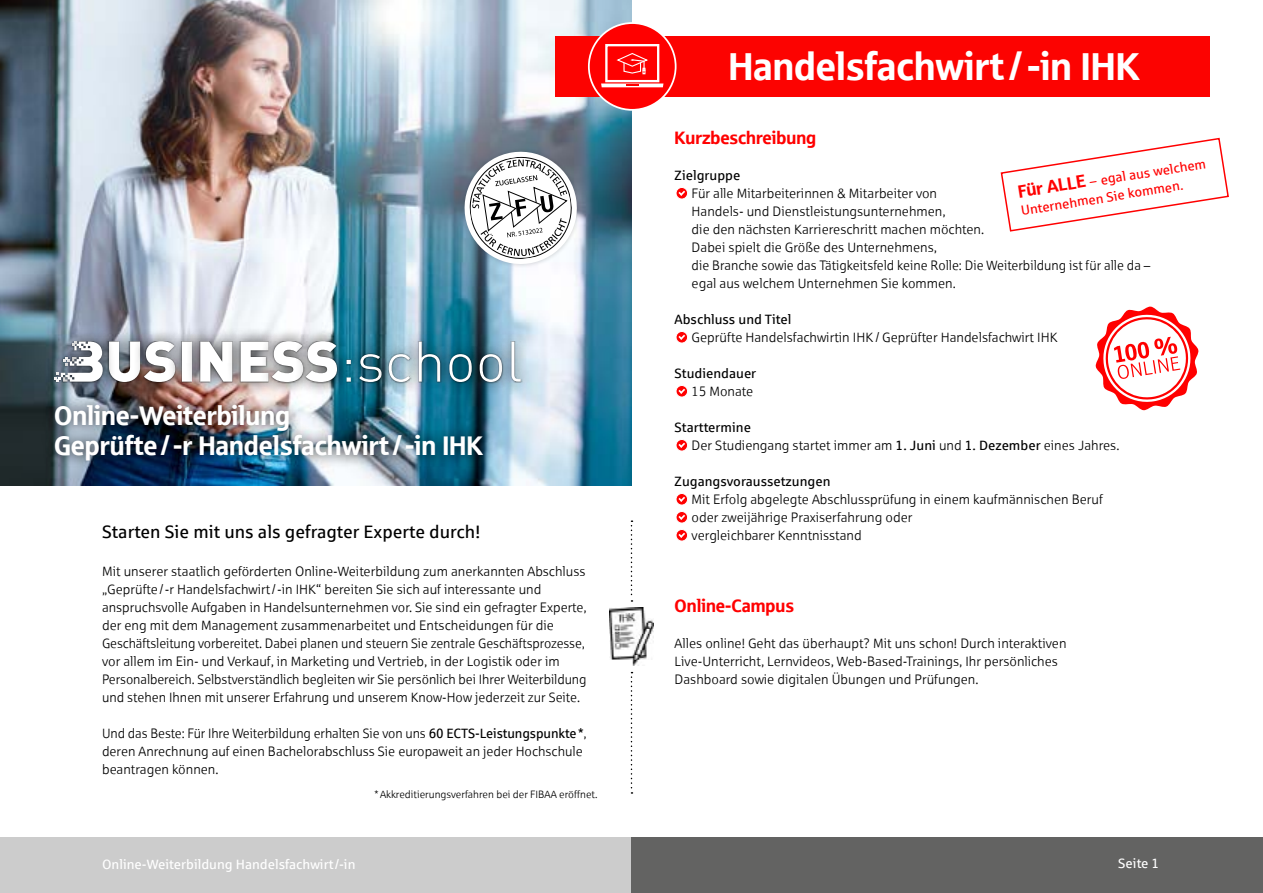
<style>
.page{position:relative;width:1263px;height:893px;background:#fff}
.page>*{position:absolute;margin:0;border:0;box-sizing:border-box;transform-origin:0 0}
.t1{font:39px "Sparkasse Head";color:#fff}
.t2{font:27px/30px "Sparkasse Head";color:#fff}
.t3{font:18px "Sparkasse Rg";color:#000}
.t4{font:18px "Sparkasse Head";color:#f00}
.t5{font:13.5px/18px "Sparkasse Lt";color:#000}
.t6{font:13.5px "Sparkasse Rg";color:#000}
.t7{font:13.5px "Sparkasse Rg";color:#fff}
.t8{font:13.5px/18px "Sparkasse Rg";color:#f00}
.t9{font:10.5px "Sparkasse Lt";color:#000}
.s1{font-family:"Sparkasse Rg"}
.s2{font-family:"Sparkasse Head";font-size:18px}
</style>
<div class="page">
<div style="left:0;top:838px;width:1263px;height:55px;background:#ccc"></div>
<div style="left:631px;top:838px;width:632px;height:55px;background:#636362"></div>
<svg style="left:631px;top:520px;width:1px;height:82px"></svg>
<svg style="left:631px;top:672px;width:1px;height:122px"></svg>
<img style="left:0;top:0;width:631px;height:485px">
<img style="left:609px;top:608px;width:45px;height:57px">
<div style="left:555px;top:36px;width:654px;height:61px;background:#fc0301"></div>
<div style="left:589px;top:23px;width:87px;height:87px;background:#f00;border-radius:50%"></div>
<div style="left:588px;top:22px;width:88px;height:89px;border:2px solid #fff;border-radius:50%"></div>
<div style="left:605px;top:44px;width:54px;height:38px;border:2px solid #fff"></div>
<svg style="left:616px;top:53px;width:32px;height:21px"></svg>
<svg style="left:601px;top:84px;width:62px;height:3px"></svg>
<div style="left:41px;top:391px;width:454px;height:83px;background:#000;opacity:.75"></div>
<svg style="left:676px;top:187px;width:12px;height:12px"></svg>
<svg style="left:676px;top:331px;width:12px;height:12px"></svg>
<svg style="left:676px;top:385px;width:12px;height:12px"></svg>
<svg style="left:676px;top:439px;width:12px;height:12px"></svg>
<svg style="left:676px;top:493px;width:12px;height:48px"></svg>
<svg style="left:1095px;top:306px;width:104px;height:105px"></svg>
<svg style="left:1000px;top:137px;width:229px;height:95px"></svg>
<svg style="left:461px;top:148px;width:120px;height:120px"></svg>
<div style="left:94px;top:327px;width:60px;height:69px;background:#000;opacity:.75"></div>
<div style="left:131px;top:327px;width:58px;height:69px;background:#000;opacity:.75"></div>
<svg style="left:117px;top:341px;width:50px;height:41px"></svg>
<div style="left:167px;top:327px;width:39px;height:69px;background:#000;opacity:.75"></div>
<svg style="left:182px;top:341px;width:4px;height:41px"></svg>
<div style="left:186px;top:327px;width:61px;height:69px;background:#000;opacity:.75"></div>
<svg style="left:200px;top:341px;width:26px;height:41px"></svg>
<div style="left:226px;top:327px;width:57px;height:69px;background:#000;opacity:.75"></div>
<div style="left:259px;top:327px;width:58px;height:69px;background:#000;opacity:.75"></div>
<div style="left:293px;top:327px;width:58px;height:69px;background:#000;opacity:.75"></div>
<svg style="left:241px;top:341px;width:96px;height:41px"></svg>
<div style="left:333px;top:347px;width:32px;height:48px;background:#000;opacity:.75"></div>
<div style="left:346px;top:341px;width:50px;height:54px;background:#000;opacity:.75"></div>
<svg style="left:359px;top:354px;width:17px;height:28px"></svg>
<div style="left:376px;top:341px;width:46px;height:54px;background:#000;opacity:.75"></div>
<svg style="left:389px;top:354px;width:15px;height:28px"></svg>
<div style="left:404px;top:328px;width:50px;height:66px;background:#000;opacity:.75"></div>
<svg style="left:419px;top:341px;width:16px;height:41px"></svg>
<div style="left:435px;top:341px;width:51px;height:54px;background:#000;opacity:.75"></div>
<svg style="left:449px;top:354px;width:16px;height:28px"></svg>
<div style="left:465px;top:341px;width:51px;height:54px;background:#000;opacity:.75"></div>
<svg style="left:480px;top:354px;width:17px;height:28px"></svg>
<div style="left:497px;top:328px;width:36px;height:66px;background:#000;opacity:.75"></div>
<svg style="left:511px;top:341px;width:10px;height:41px"></svg>
<div style="left:43px;top:360px;width:29px;height:28px;background:#364953"></div>
<div style="left:50px;top:346px;width:28px;height:29px;background:#3b4b54"></div>
<div style="left:41px;top:364px;width:28px;height:29px;background:#32454d"></div>
<div style="left:52px;top:327px;width:65px;height:69px;background:#000;opacity:.75"></div>
<div style="left:43px;top:366px;width:29px;height:29px;background:#000;opacity:.75"></div>
<div style="left:48px;top:360px;width:30px;height:30px;background:#000;opacity:.75"></div>
<div style="left:45px;top:364px;width:29px;height:29px;background:#000;opacity:.75"></div>
<svg style="left:54px;top:341px;width:49px;height:41px"></svg>
<h2 class="t2" style="left:54px;top:399px;width:431px">Online-Weiterbilung<br>Geprüfte/-r Handelsfachwirt/-in IHK</h2>
<h3 class="t3" style="left:102px;top:520px;width:380px">Starten Sie mit uns als gefragter Experte durch!</h3>
<p class="t5" style="left:102px;top:562px;width:486px">Mit unserer staatlich geförderten Online-Weiterbildung zum anerkannten Abschluss „Geprüfte/-r Handelsfachwirt/-in IHK“ bereiten Sie sich auf interessante und anspruchsvolle Aufgaben in Handelsunternehmen vor. Sie sind ein gefragter Experte, der eng mit dem Management zusammenarbeitet und Entscheidungen für die Geschäftsleitung vorbereitet. Dabei planen und steuern Sie zentrale Geschäftsprozesse, vor allem im Ein- und Verkauf, in Marketing und Vertrieb, in der Logistik oder im Personalbereich. Selbstverständlich begleiten wir Sie persönlich bei Ihrer Weiterbildung und stehen Ihnen mit unserer Erfahrung und unserem Know-How jederzeit zur Seite.</p>
<p class="t5" style="left:102px;top:724px;width:486px">Und das Beste: Für Ihre Weiterbildung erhalten Sie von uns <span class="s1">60 ECTS-Leistungspunkte*</span>, deren Anrechnung auf einen Bachelorabschluss Sie europaweit an jeder Hochschule beantragen können.</p>
<p class="t9" style="left:375px;top:788px;width:224px">* Akkreditierungsverfahren bei der FIBAA eröffnet.</p>
<p class="t7" style="left:102px;top:856px;width:255px">Online-Weiterbildung Handelsfachwirt/-in</p>
<h1 class="t1" style="left:728px;top:41px;width:413px">Handelsfachwirt/-in IHK</h1>
<h3 class="t4" style="left:675px;top:126px;width:143px">Kurzbeschreibung</h3>
<p class="t6" style="left:675px;top:167px;width:67px">Zielgruppe</p>
<p class="t5" style="left:692px;top:184px;width:460px">Für alle Mitarbeiterinnen &amp; Mitarbeiter von<br>Handels- und Dienstleistungsunternehmen,<br>die den nächsten Karriereschritt machen möchten.<br>Dabei spielt die Größe des Unternehmens,<br>die Branche sowie das Tätigkeitsfeld keine Rolle: Die Weiterbildung ist für alle da – egal aus welchem Unternehmen Sie kommen.</p>
<p class="t6" style="left:675px;top:311px;width:118px">Abschluss und Titel</p>
<p class="t5" style="left:692px;top:328px;width:367px">Geprüfte Handelsfachwirtin IHK / Geprüfter Handelsfachwirt IHK</p>
<p class="t6" style="left:675px;top:365px;width:83px">Studiendauer</p>
<p class="t5" style="left:692px;top:382px;width:63px">15 Monate</p>
<p class="t6" style="left:675px;top:419px;width:78px">Starttermine</p>
<p class="t5" style="left:692px;top:436px;width:429px">Der Studiengang startet immer am <span class="s1">1. Juni</span> und <span class="s1">1. Dezember</span> eines Jahres.</p>
<p class="t6" style="left:675px;top:473px;width:157px">Zugangsvoraussetzungen</p>
<p class="t5" style="left:692px;top:490px;width:413px">Mit Erfolg abgelegte Abschlussprüfung in einem kaufmännischen Beruf oder zweijährige Praxiserfahrung oder<br>vergleichbarer Kenntnisstand</p>
<p class="t8" style="left:1017px;top:184px;width:191px;rotate:-9deg"><span class="s2">Für ALLE</span> – egal aus welchem<br>Unternehmen Sie kommen.</p>
<h3 class="t4" style="left:675px;top:594px;width:121px">Online-Campus</h3>
<p class="t5" style="left:675px;top:634px;width:393px">Alles online! Geht das überhaupt? Mit uns schon! Durch interaktiven<br>Live-Unterricht, Lernvideos, Web-Based-Trainings, Ihr persönliches<br>Dashboard sowie digitalen Übungen und Prüfungen.</p>
<p class="t7" style="left:1118px;top:855px;width:43px">Seite 1</p>
</div>
